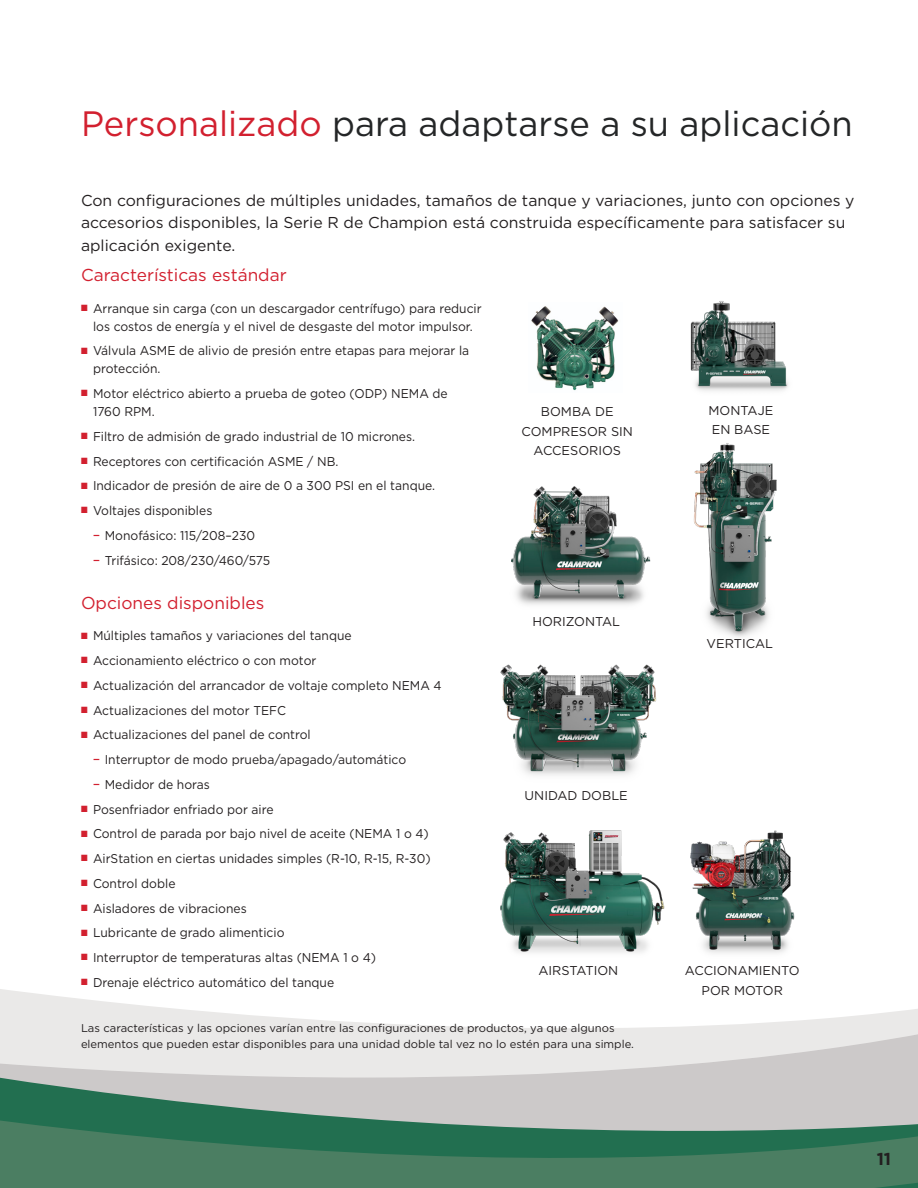
<style>
.page{position:relative;width:918px;height:1188px;background:#fff}
.page>*{position:absolute;margin:0;border:0;box-sizing:border-box;transform-origin:0 0}
.Top_Heading_24_-_for{font:35.25px "Gotham";color:#242627}
.Heading_12{font:17.25px "Gotham";color:#d2202f}
.t1{font:700 17.25px "Gotham";color:#231f20}
.Body_Text_11_-_Main{font:15.75px/22.5px "Gotham";color:#231f20}
.Body_Text_9{font:12.75px/18px "Gotham";color:#231f20;scale:.95 1}
.Body_Text_9-2{font:12.75px/19.5px "Gotham";color:#231f20;text-align:center}
.Body_Text_8_-_captio{font:11.25px/16.5px "Gotham";color:#231f20}
.s1{color:#d2202f}
.s2{font-size:15px;color:#d2202f}
</style>
<div class="page">
<svg style="left:0;top:989px;width:918px;height:68px;fill:#eae9e8"></svg>
<svg style="left:0;top:1057px;width:918px;height:131px;background:#7f9f8f"></svg>
<img style="left:690px;top:301px;width:98px;height:90px">
<img style="left:500px;top:664px;width:157px;height:112px">
<img style="left:694px;top:443px;width:83px;height:194px">
<img style="left:511px;top:486px;width:140px;height:119px">
<img style="left:531px;top:306px;width:88px;height:85px">
<img style="left:690px;top:830px;width:105px;height:123px">
<img style="left:500px;top:830px;width:165px;height:123px">
<p class="Top_Heading_24_-_for" style="left:81px;top:101px;width:773px"><span class="s1">Personalizado</span> para adaptarse a su aplicación</p>
<p class="Body_Text_11_-_Main" style="left:81px;top:189px;width:775px">Con configuraciones de múltiples unidades, tamaños de tanque y variaciones, junto con opciones y accesorios disponibles, la Serie R de Champion está construida específicamente para satisfacer su aplicación exigente.</p>
<p class="Heading_12" style="left:81px;top:264px;width:207px">Características estándar</p>
<p class="Body_Text_9" style="left:81px;top:299px;width:423px;text-align:center"><span class="s1">■</span> Arranque sin carga (con un descargador centrífugo) para reducir los costos de energía y el nivel de desgaste del motor impulsor.</p>
<p class="Body_Text_9" style="left:93px;top:342px;width:398px;text-indent:-12px"><span class="s1">■</span> Válvula ASME de alivio de presión entre etapas para mejorar la protección.</p>
<p class="Body_Text_9" style="left:93px;top:384px;width:375px;text-indent:-12px"><span class="s1">■</span> Motor eléctrico abierto a prueba de goteo (ODP) NEMA de<br>1760 RPM.</p>
<p class="Body_Text_9" style="left:81px;top:427px;width:353px"><span class="s1">■</span> Filtro de admisión de grado industrial de 10 micrones.</p>
<p class="Body_Text_9" style="left:81px;top:452px;width:272px"><span class="s1">■</span> Receptores con certificación ASME / NB.</p>
<p class="Body_Text_9" style="left:81px;top:477px;width:374px"><span class="s1">■</span> Indicador de presión de aire de 0 a 300 PSI en el tanque.</p>
<p class="Body_Text_9" style="left:81px;top:501px;width:140px"><span class="s1">■</span> Voltajes disponibles</p>
<p class="Body_Text_9" style="left:93px;top:526px;width:172px"><span class="s2">–</span> Monofásico: 115/208–230</p>
<p class="Body_Text_9" style="left:93px;top:551px;width:188px"><span class="s2">–</span> Trifásico: 208/230/460/575</p>
<p class="Heading_12" style="left:81px;top:592px;width:185px">Opciones disponibles</p>
<p class="Body_Text_9" style="left:81px;top:627px;width:286px"><span class="s1">■</span> Múltiples tamaños y variaciones del tanque</p>
<p class="Body_Text_9" style="left:81px;top:651px;width:249px"><span class="s1">■</span> Accionamiento eléctrico o con motor</p>
<p class="Body_Text_9" style="left:81px;top:676px;width:381px"><span class="s1">■</span> Actualización del arrancador de voltaje completo NEMA 4</p>
<p class="Body_Text_9" style="left:81px;top:701px;width:217px"><span class="s1">■</span> Actualizaciones del motor TEFC</p>
<p class="Body_Text_9" style="left:81px;top:726px;width:243px"><span class="s1">■</span> Actualizaciones del panel de control</p>
<p class="Body_Text_9" style="left:93px;top:750px;width:331px"><span class="s2">–</span> Interruptor de modo prueba/apagado/automático</p>
<p class="Body_Text_9" style="left:93px;top:775px;width:125px"><span class="s2">–</span> Medidor de horas</p>
<p class="Body_Text_9" style="left:81px;top:800px;width:204px"><span class="s1">■</span> Posenfriador enfriado por aire</p>
<p class="Body_Text_9" style="left:81px;top:825px;width:368px"><span class="s1">■</span> Control de parada por bajo nivel de aceite (NEMA 1 o 4)</p>
<p class="Body_Text_9" style="left:81px;top:849px;width:370px"><span class="s1">■</span> AirStation en ciertas unidades simples (R-10, R-15, R-30)</p>
<p class="Body_Text_9" style="left:81px;top:874px;width:101px"><span class="s1">■</span> Control doble</p>
<p class="Body_Text_9" style="left:81px;top:899px;width:176px"><span class="s1">■</span> Aisladores de vibraciones</p>
<p class="Body_Text_9" style="left:81px;top:924px;width:216px"><span class="s1">■</span> Lubricante de grado alimenticio</p>
<p class="Body_Text_9" style="left:81px;top:948px;width:312px"><span class="s1">■</span> Interruptor de temperaturas altas (NEMA 1 o 4)</p>
<p class="Body_Text_9" style="left:81px;top:973px;width:268px"><span class="s1">■</span> Drenaje eléctrico automático del tanque</p>
<p class="Body_Text_9-2" style="left:522px;top:402px;width:113px">BOMBA DE<br>COMPRESOR SIN<br>ACCESORIOS</p>
<p class="Body_Text_9-2" style="left:532px;top:611px;width:89px">HORIZONTAL</p>
<p class="Body_Text_9-2" style="left:525px;top:785px;width:105px">UNIDAD DOBLE</p>
<p class="Body_Text_9-2" style="left:709px;top:400px;width:66px;text-align:left">MONTAJE<br>EN BASE</p>
<p class="Body_Text_9-2" style="left:707px;top:634px;width:68px">VERTICAL</p>
<p class="Body_Text_9-2" style="left:538px;top:960px;width:81px">AIRSTATION</p>
<p class="Body_Text_9-2" style="left:685px;top:960px;width:116px">ACCIONAMIENTO<br>POR MOTOR</p>
<p class="Body_Text_8_-_captio" style="left:81px;top:1020px;width:555px">Las características y las opciones varían entre las configuraciones de productos, ya que algunos elementos que pueden estar disponibles para una unidad doble tal vez no lo estén para una simple.</p>
<h2 class="t1" style="left:877px;top:1147px;width:16px">11</h2>
</div>
